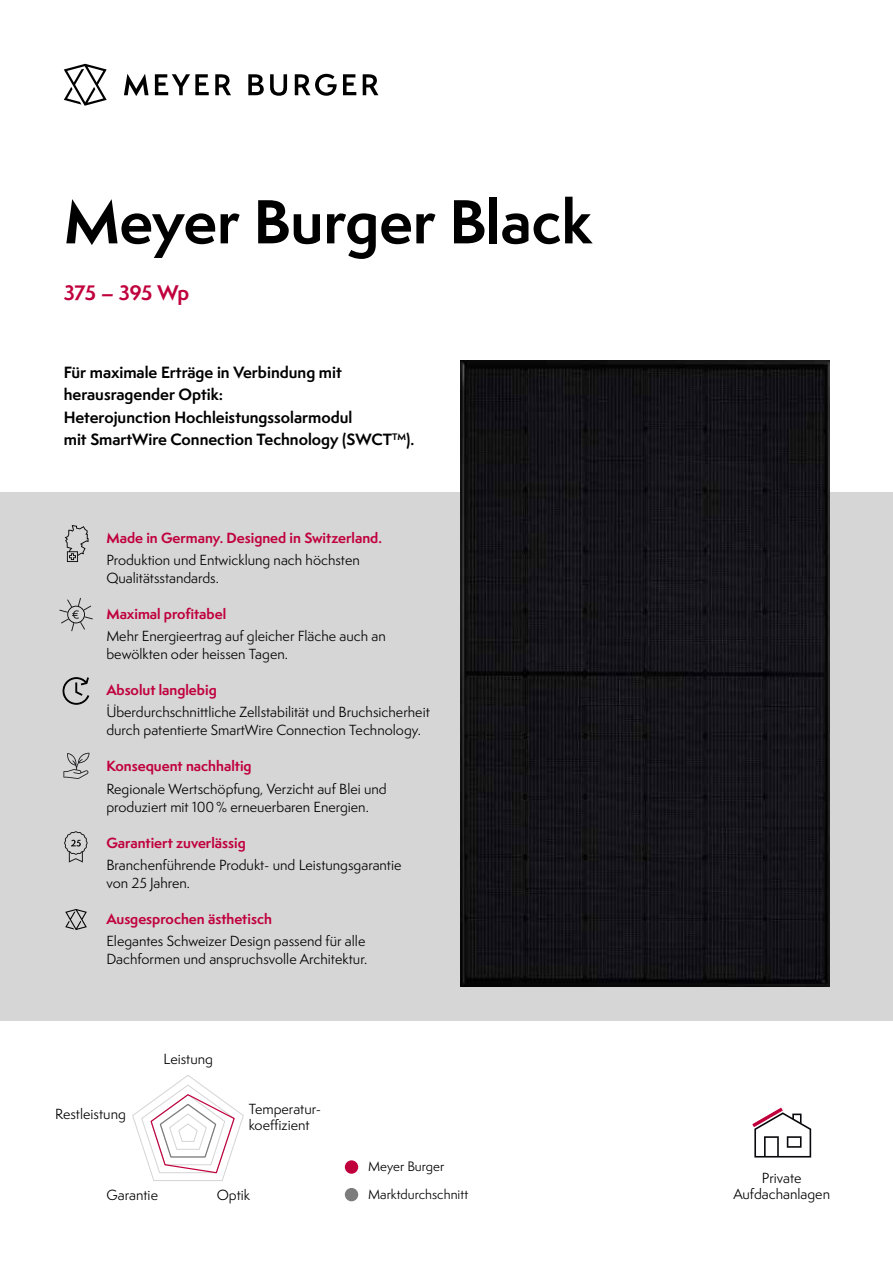
<style>
.page{position:relative;width:893px;height:1263px;background:#fff}
.page>*{position:absolute;margin:0;border:0;box-sizing:border-box;transform-origin:0 0}
.t1{font:700 57px "Semplicita Pro";color:#000}
.t2{font:700 19.5px "Semplicita Pro";letter-spacing:-.035em;color:#c0003d}
.t3{font:700 15px/22.5px "Semplicita Pro";color:#000}
.t4{font:13.5px/18px "Semplicita Pro";color:#000}
.t5{font:700 13.5px "Semplicita Pro";color:#c0003d}
.t6{font:12.6px "Semplicita Pro";color:#000}
</style>
<div class="page">
<div style="left:0;top:493px;width:893px;height:528px;background:#d6d6d6"></div>
<img style="left:461px;top:361px;width:368px;height:625px">
<svg style="left:752px;top:1107px;width:59px;height:50px"></svg>
<div style="left:345px;top:1160px;width:13px;height:14px;background:#c0003d;border-radius:50%"></div>
<div style="left:345px;top:1188px;width:13px;height:13px;background:#7c7c7c;border-radius:50%"></div>
<svg style="left:65px;top:525px;width:24px;height:37px"></svg>
<svg style="left:59px;top:598px;width:34px;height:33px"></svg>
<svg style="left:63px;top:677px;width:26px;height:28px"></svg>
<svg style="left:63px;top:753px;width:26px;height:26px"></svg>
<svg style="left:64px;top:831px;width:24px;height:31px"></svg>
<svg style="left:65px;top:909px;width:22px;height:21px"></svg>
<svg style="left:132px;top:1075px;width:112px;height:106px"></svg>
<svg style="left:363px;top:74px;width:15px;height:21px"></svg>
<svg style="left:248px;top:74px;width:16px;height:21px"></svg>
<svg style="left:124px;top:74px;width:25px;height:22px"></svg>
<svg style="left:215px;top:74px;width:16px;height:21px"></svg>
<svg style="left:295px;top:74px;width:42px;height:22px"></svg>
<svg style="left:270px;top:74px;width:17px;height:22px"></svg>
<svg style="left:155px;top:74px;width:54px;height:21px"></svg>
<svg style="left:343px;top:74px;width:13px;height:21px"></svg>
<svg style="left:64px;top:64px;width:43px;height:42px"></svg>
<h1 class="t1" style="left:64px;top:179px;width:530px">Meyer Burger Black</h1>
<h2 class="t2" style="left:64px;top:278px;width:127px">375 – 395 Wp</h2>
<p class="t3" style="left:64px;top:361px;width:352px">Für maximale Erträge in Verbindung mit herausragender Optik:<br>Heterojunction Hochleistungssolarmodul<br>mit SmartWire Connection Technology (SWCT<sup>TM</sup>).</p>
<p class="t5" style="left:106px;top:527px;width:277px">Made in Germany. Designed in Switzerland.</p>
<p class="t4" style="left:106px;top:550px;width:255px">Produktion und Entwicklung nach höchsten<br>Qualitätsstandards.</p>
<p class="t5" style="left:106px;top:604px;width:121px">Maximal profitabel</p>
<p class="t4" style="left:106px;top:627px;width:281px">Mehr Energieertrag auf gleicher Fläche auch an bewölkten oder heissen Tagen.</p>
<p class="t5" style="left:106px;top:680px;width:112px">Absolut langlebig</p>
<p class="t4" style="left:106px;top:703px;width:325px">Überdurchschnittliche Zellstabilität und Bruchsicherheit durch patentierte SmartWire Connection Technology.</p>
<p class="t5" style="left:106px;top:756px;width:147px">Konsequent nachhaltig</p>
<p class="t4" style="left:106px;top:779px;width:282px">Regionale Wertschöpfung, Verzicht auf Blei und produziert mit 100% erneuerbaren Energien.</p>
<p class="t5" style="left:106px;top:832px;width:141px">Garantiert zuverlässig</p>
<p class="t4" style="left:106px;top:855px;width:297px">Branchenführende Produkt- und Leistungsgarantie von 25 Jahren.</p>
<p class="t5" style="left:106px;top:909px;width:167px">Ausgesprochen ästhetisch</p>
<p class="t4" style="left:106px;top:932px;width:263px">Elegantes Schweizer Design passend für alle<br>Dachformen und anspruchsvolle Architektur.</p>
<p class="t4" style="left:55px;top:1105px;width:72px">Restleistung</p>
<p class="t4" style="left:164px;top:1050px;width:51px">Leistung</p>
<p class="t4" style="left:249px;top:1100px;width:74px;line-height:16.2px">Temperatur&shy;koeffizient</p>
<p class="t4" style="left:107px;top:1186px;width:53px">Garantie</p>
<p class="t4" style="left:217px;top:1186px;width:35px">Optik</p>
<p class="t6" style="left:368px;top:1157px;width:78px">Meyer Burger</p>
<p class="t6" style="left:368px;top:1185px;width:102px">Marktdurchschnitt</p>
<p class="t4" style="left:733px;top:1169px;width:98px;line-height:16.5px;text-align:center">Private<br>Aufdachanlagen</p>
</div>
